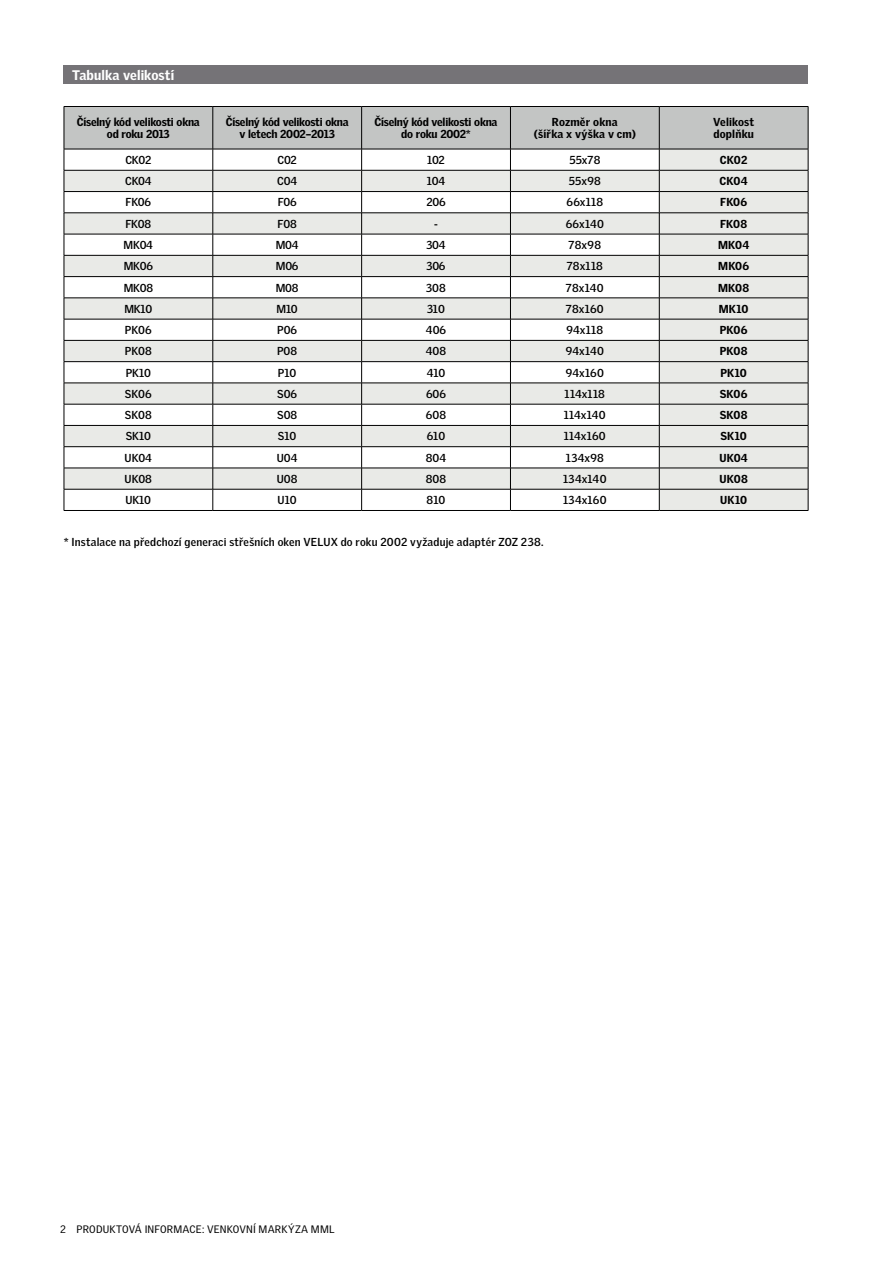
<style>
.page{position:relative;width:893px;height:1263px;background:#fff}
.page>*{position:absolute;margin:0;border:0;box-sizing:border-box;transform-origin:0 0}
.t1{font:900 13.5px "Velux Gothic";letter-spacing:.005em;color:#fff}
.t2{font:700 11.25px "Velux Gothic";color:#000}
.t3{font:900 11.25px/12px "Velux Gothic";letter-spacing:-.02em;color:#000;text-align:center}
.t4{font:900 11.25px/12px "Velux Gothic";letter-spacing:.015em;color:#000;text-align:center}
.t5{font:700 11.25px "Velux Gothic";letter-spacing:.025em;color:#000}
.t6{font:700 11.25px "Velux Gothic";letter-spacing:.02em;color:#000}
.t7{font:10.5px "Velux Gothic";letter-spacing:.02em;color:#000}
.s1{font-weight:700}
</style>
<div class="page">
<div style="left:64px;top:65px;width:744px;height:19px;background:#757377"></div>
<svg style="left:64px;top:106px;width:745px;height:404px"></svg>
<hr style="left:64px;top:510px;width:149px;height:1px;background:#000">
<hr style="left:213px;top:510px;width:149px;height:1px;background:#000">
<hr style="left:362px;top:510px;width:148px;height:1px;background:#000">
<hr style="left:510px;top:510px;width:149px;height:1px;background:#000">
<hr style="left:659px;top:510px;width:149px;height:1px;background:#000">
<p class="t1" style="left:72px;top:66px;width:103px">Tabulka velikostí</p>
<p class="t3" style="left:77px;top:116px;width:124px">Číselný kód velikosti okna od roku 2013</p>
<p class="t3" style="left:226px;top:116px;width:124px">Číselný kód velikosti okna v letech 2002–2013</p>
<p class="t3" style="left:375px;top:116px;width:124px">Číselný kód velikosti okna do roku 2002<span class="s1">*</span></p>
<p class="t4" style="left:534px;top:116px;width:104px">Rozměr okna<br>(šířka x výška v cm)</p>
<p class="t4" style="left:713px;top:116px;width:43px;text-align:left">Velikost doplňku</p>
<p class="t2" style="left:125px;top:153px;width:27px">CK02</p>
<p class="t2" style="left:278px;top:153px;width:21px">C02</p>
<p class="t2" style="left:427px;top:153px;width:19px">102</p>
<p class="t2" style="left:569px;top:153px;width:33px">55x78</p>
<p class="t3" style="left:720px;top:154px;width:29px">CK02</p>
<p class="t2" style="left:125px;top:174px;width:28px">CK04</p>
<p class="t2" style="left:277px;top:174px;width:21px">C04</p>
<p class="t2" style="left:427px;top:174px;width:20px">104</p>
<p class="t2" style="left:569px;top:174px;width:34px">55x98</p>
<p class="t3" style="left:720px;top:175px;width:30px">CK04</p>
<p class="t2" style="left:126px;top:196px;width:27px">FK06</p>
<p class="t2" style="left:278px;top:196px;width:20px">F06</p>
<p class="t2" style="left:426px;top:196px;width:21px">206</p>
<p class="t2" style="left:566px;top:196px;width:38px">66x118</p>
<p class="t3" style="left:720px;top:196px;width:29px">FK06</p>
<p class="t2" style="left:126px;top:217px;width:27px">FK08</p>
<p class="t2" style="left:278px;top:217px;width:21px">F08</p>
<p class="t2" style="left:434px;top:217px;width:5px">-</p>
<p class="t2" style="left:566px;top:217px;width:40px">66x140</p>
<p class="t3" style="left:720px;top:218px;width:29px">FK08</p>
<p class="t2" style="left:124px;top:238px;width:31px">MK04</p>
<p class="t2" style="left:276px;top:238px;width:24px">M04</p>
<p class="t2" style="left:426px;top:238px;width:21px">304</p>
<p class="t2" style="left:569px;top:238px;width:34px">78x98</p>
<p class="t3" style="left:718px;top:239px;width:33px">MK04</p>
<p class="t2" style="left:124px;top:259px;width:31px">MK06</p>
<p class="t2" style="left:276px;top:259px;width:24px">M06</p>
<p class="t2" style="left:427px;top:259px;width:20px">306</p>
<p class="t2" style="left:567px;top:259px;width:38px">78x118</p>
<p class="t3" style="left:718px;top:260px;width:33px">MK06</p>
<p class="t2" style="left:124px;top:281px;width:31px">MK08</p>
<p class="t2" style="left:276px;top:281px;width:24px">M08</p>
<p class="t2" style="left:426px;top:281px;width:21px">308</p>
<p class="t2" style="left:566px;top:281px;width:39px">78x140</p>
<p class="t3" style="left:718px;top:281px;width:33px">MK08</p>
<p class="t2" style="left:124px;top:302px;width:29px">MK10</p>
<p class="t2" style="left:277px;top:302px;width:23px">M10</p>
<p class="t2" style="left:427px;top:302px;width:19px">310</p>
<p class="t2" style="left:566px;top:302px;width:39px">78x160</p>
<p class="t3" style="left:719px;top:303px;width:31px">MK10</p>
<p class="t2" style="left:125px;top:323px;width:28px">PK06</p>
<p class="t2" style="left:277px;top:323px;width:21px">P06</p>
<p class="t2" style="left:426px;top:323px;width:22px">406</p>
<p class="t2" style="left:566px;top:323px;width:38px">94x118</p>
<p class="t3" style="left:720px;top:324px;width:29px">PK06</p>
<p class="t2" style="left:125px;top:344px;width:28px">PK08</p>
<p class="t2" style="left:277px;top:344px;width:22px">P08</p>
<p class="t2" style="left:426px;top:344px;width:22px">408</p>
<p class="t2" style="left:566px;top:344px;width:40px">94x140</p>
<p class="t3" style="left:720px;top:345px;width:29px">PK08</p>
<p class="t2" style="left:126px;top:366px;width:27px">PK10</p>
<p class="t2" style="left:278px;top:366px;width:20px">P10</p>
<p class="t2" style="left:427px;top:366px;width:20px">410</p>
<p class="t2" style="left:566px;top:366px;width:40px">94x160</p>
<p class="t3" style="left:720px;top:366px;width:28px">PK10</p>
<p class="t2" style="left:125px;top:387px;width:28px">SK06</p>
<p class="t2" style="left:277px;top:387px;width:22px">S06</p>
<p class="t2" style="left:426px;top:387px;width:21px">606</p>
<p class="t5" style="left:565px;top:387px;width:42px">114x118</p>
<p class="t3" style="left:720px;top:388px;width:29px">SK06</p>
<p class="t2" style="left:125px;top:408px;width:28px">SK08</p>
<p class="t2" style="left:277px;top:408px;width:22px">S08</p>
<p class="t2" style="left:426px;top:408px;width:22px">608</p>
<p class="t2" style="left:564px;top:408px;width:43px">114x140</p>
<p class="t3" style="left:720px;top:409px;width:29px">SK08</p>
<p class="t2" style="left:126px;top:429px;width:27px">SK10</p>
<p class="t2" style="left:278px;top:429px;width:20px">S10</p>
<p class="t2" style="left:427px;top:429px;width:20px">610</p>
<p class="t6" style="left:564px;top:429px;width:43px">114x160</p>
<p class="t3" style="left:720px;top:430px;width:28px">SK10</p>
<p class="t2" style="left:125px;top:451px;width:29px">UK04</p>
<p class="t2" style="left:277px;top:451px;width:22px">U04</p>
<p class="t2" style="left:426px;top:451px;width:22px">804</p>
<p class="t2" style="left:566px;top:451px;width:40px">134x98</p>
<p class="t3" style="left:719px;top:451px;width:30px">UK04</p>
<p class="t2" style="left:125px;top:472px;width:29px">UK08</p>
<p class="t2" style="left:277px;top:472px;width:22px">U08</p>
<p class="t2" style="left:426px;top:472px;width:22px">808</p>
<p class="t5" style="left:563px;top:472px;width:45px">134x140</p>
<p class="t3" style="left:719px;top:473px;width:30px">UK08</p>
<p class="t2" style="left:125px;top:493px;width:27px">UK10</p>
<p class="t2" style="left:278px;top:493px;width:21px">U10</p>
<p class="t2" style="left:427px;top:493px;width:20px">810</p>
<p class="t5" style="left:563px;top:493px;width:45px">134x160</p>
<p class="t3" style="left:720px;top:494px;width:29px">UK10</p>
<p class="t2" style="left:64px;top:535px;width:481px">* Instalace na předchozí generaci střešních oken VELUX do roku 2002 vyžaduje adaptér ZOZ 238.</p>
<p class="t7" style="left:60px;top:1223px;width:276px">2 PRODUKTOVÁ INFORMACE: VENKOVNÍ MARKÝZA MML</p>
</div>
